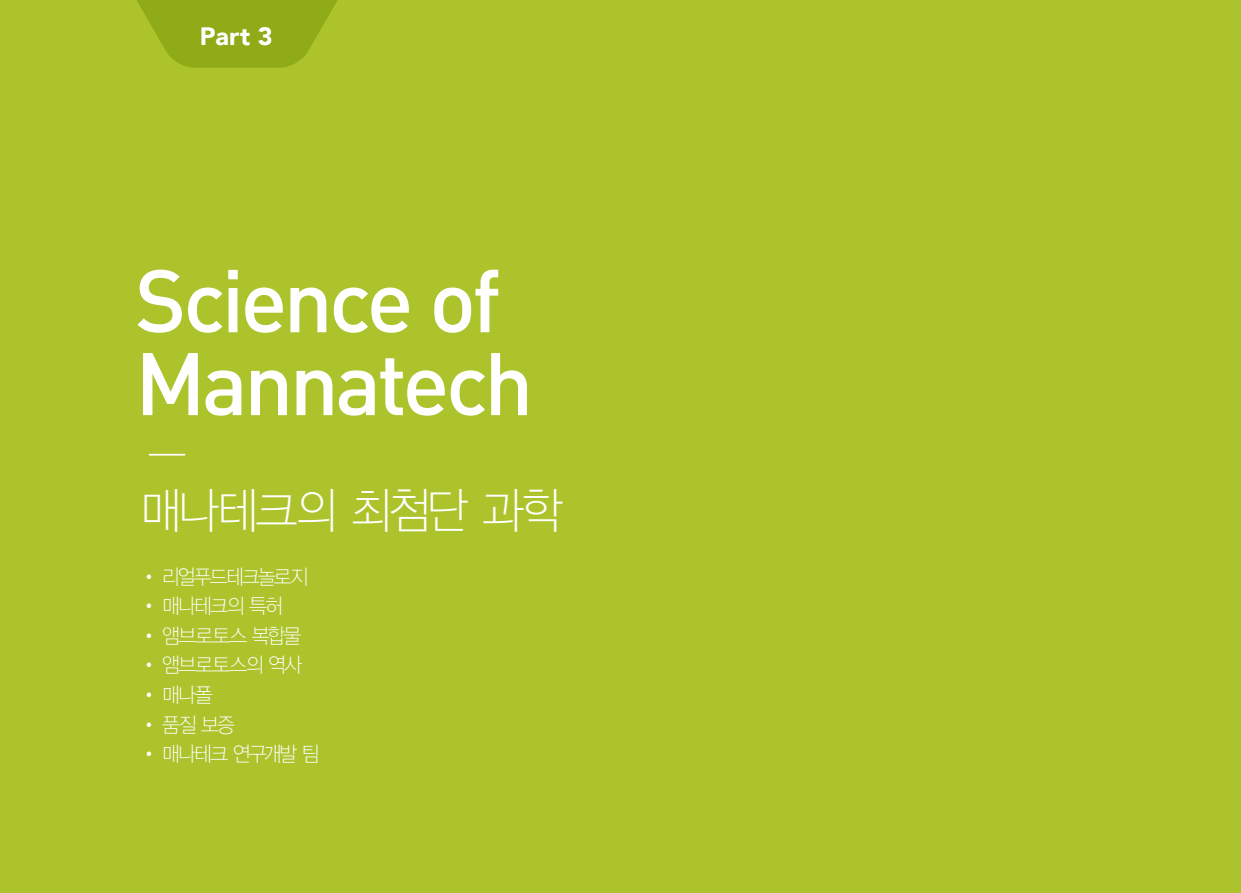
<style>
.page{position:relative;width:1241px;height:893px;background:#fff}
.page>*{position:absolute;margin:0;border:0;box-sizing:border-box;transform-origin:0 0}
.t1{font:500 87.15px/83px "DIN";letter-spacing:-.045em;color:#fff}
.t2{font:48.65px "YDVYGO31";letter-spacing:-.06em;color:#fff;scale:.93 1}
.t3{font:900 25.03px "Avenir";color:#fff}
.t4{font:20.82px "YDVYGO31";letter-spacing:-.085em;color:#fff;scale:.93 1}
.t5{font:20.82px "YDVYGO31";letter-spacing:-.06em;color:#fff;scale:.93 1}
</style>
<div class="page">
<div style="left:0;top:0;width:1240px;height:893px;background:#acc32b"></div>
<hr style="left:149px;top:454px;width:36px;height:2px;background:#fff">
<svg style="left:137px;top:0;width:201px;height:67px"></svg>
<img style="left:1240px;top:0;width:1px;height:893px">
<p class="t3" style="left:200px;top:15px;width:74px">Part 3</p>
<p class="t1" style="left:135px;top:256px;width:400px">Science of<br>Mannatech</p>
<p class="t2" style="left:140px;top:483px;width:456px">매나테크의 최첨단 과학</p>
<p class="t4" style="left:140px;top:564px;width:182px">• 리얼푸드테크놀로지</p>
<p class="t4" style="left:140px;top:594px;width:155px">• 매나테크의 특허</p>
<p class="t5" style="left:140px;top:623px;width:175px">• 앰브로토스 복합물</p>
<p class="t5" style="left:140px;top:653px;width:176px">• 앰브로토스의 역사</p>
<p class="t4" style="left:140px;top:683px;width:80px">• 매나폴</p>
<p class="t4" style="left:140px;top:712px;width:103px">• 품질 보증</p>
<p class="t4" style="left:140px;top:742px;width:195px">• 매나테크 연구개발 팀</p>
</div>
